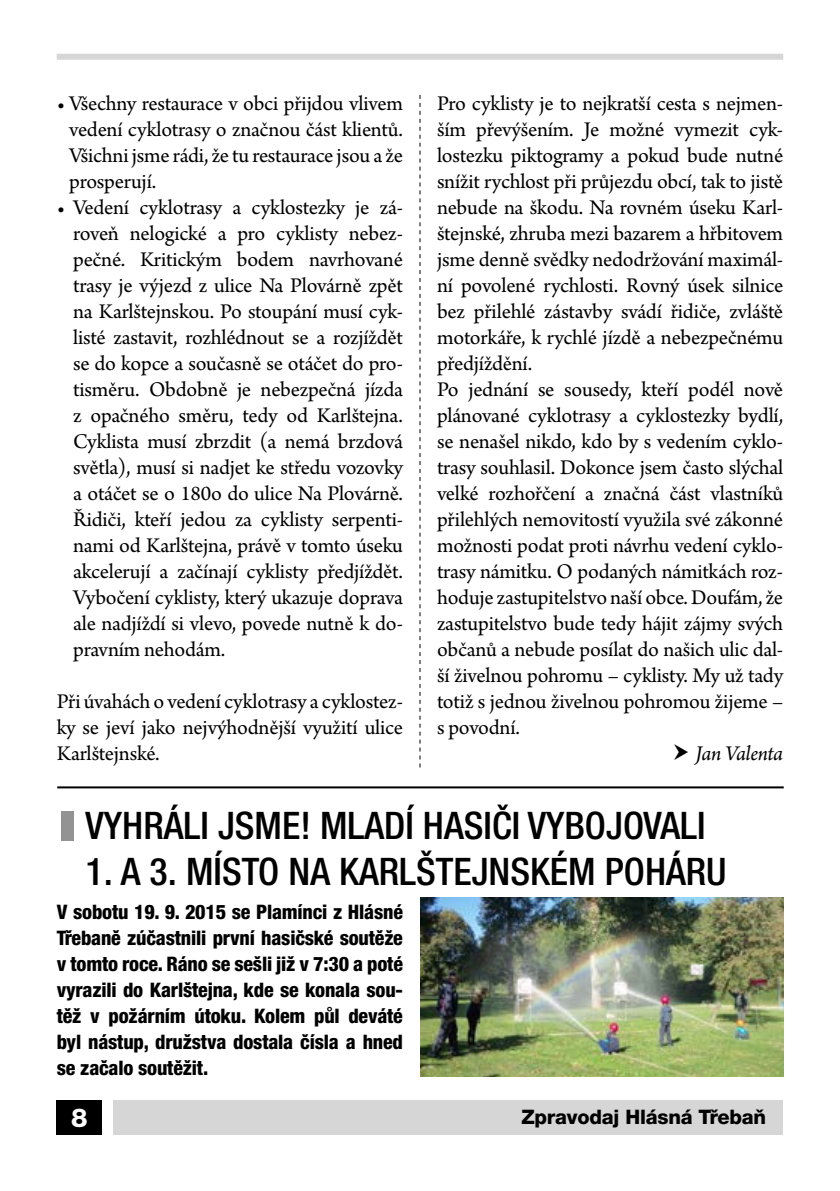
<style>
.page{position:relative;width:840px;height:1191px;background:#fff}
.page>*{position:absolute;margin:0;border:0;box-sizing:border-box;transform-origin:0 0}
.nadpis2013{font:500 condensed 38px "Helvetica Neue LT Pro";color:#000}
.t1{font:800 26px "Helvetica Neue LT Pro";color:#fff}
.text2013{font:22px/26px "Arno Pro";letter-spacing:-.01em;color:#000;text-align:justify}
.t2{font:italic 22px "Arno Pro";letter-spacing:-.02em;color:#000}
.podnadpis2013{font:800 condensed 20px/26px "Helvetica Neue LT Pro";letter-spacing:-.01em;color:#000;text-align:justify}
.t3{font:800 20px "Helvetica Neue LT Pro";letter-spacing:-.01em;color:#000}
.s1{font-weight:900;font-stretch:expanded;color:#939393}
</style>
<div class="page">
<div style="left:113px;top:1100px;width:669px;height:34px;background:#d6d6d6"></div>
<div style="left:57px;top:54px;width:725px;height:6px;background:#d6d6d6"></div>
<div style="left:57px;top:1100px;width:45px;height:34px;background:#000"></div>
<svg style="left:419px;top:95px;width:1px;height:672px"></svg>
<hr style="left:57px;top:786px;width:726px;height:2px;background:#000">
<img style="left:420px;top:897px;width:362px;height:179px">
<p class="text2013" style="left:69px;top:91px;width:335px;text-indent:-12px">• Všechny restaurace v obci přijdou vlivem vedení cyklotrasy o značnou část klientů.<br>Všichni jsme rádi, že tu restaurace jsou a že prosperují.</p>
<p class="text2013" style="left:73px;top:195px;width:331px;text-indent:-16px">• Vedení cyklotrasy a cyklostezky je zá&shy;roveň nelogické a pro cyklisty nebez&shy;pečné. Kritickým bodem navrhované trasy je výjezd z ulice Na Plovárně zpět na Karlštejnskou. Po stoupání musí cyk&shy;listé zastavit, rozhlédnout se a rozjíždět se do kopce a současně se otáčet do pro&shy;tisměru. Obdobně je nebezpečná jízda z opačného směru, tedy od Karlštejna.<br>Cyklista musí zbrzdit (a nemá brzdová světla), musí si nadjet ke středu vozovky a otáčet se o 180o do ulice Na Plovárně.<br>Řidiči, kteří jedou za cyklisty serpenti&shy;nami od Karlštejna, právě v tomto úseku akcelerují a začínají cyklisty předjíždět.<br>Vybočení cyklisty, který ukazuje doprava ale nadjíždí si vlevo, povede nutně k do&shy;pravním nehodám.</p>
<p class="text2013" style="left:57px;top:689px;width:347px">Při úvahách o vedení cyklotrasy a cyklostez&shy;ky se jeví jako nejvýhodnější využití ulice Karlštejnské.</p>
<p class="text2013" style="left:437px;top:91px;width:347px">Pro cyklisty je to nejkratší cesta s nejmen&shy;ším převýšením. Je možné vymezit cyk&shy;lostezku piktogramy a pokud bude nutné snížit rychlost při průjezdu obcí, tak to jistě nebude na škodu. Na rovném úseku Karl&shy;štejnské, zhruba mezi bazarem a hřbitovem jsme denně svědky nedodržování maximál&shy;ní povolené rychlosti. Rovný úsek silnice bez přilehlé zástavby svádí řidiče, zvláště motorkáře, k rychlé jízdě a nebezpečnému předjíždění.</p>
<p class="text2013" style="left:437px;top:377px;width:347px">Po jednání se sousedy, kteří podél nově plánované cyklotrasy a cyklostezky bydlí, se nenašel nikdo, kdo by s vedením cyklo&shy;trasy souhlasil. Dokonce jsem často slýchal velké rozhořčení a značná část vlastníků přilehlých nemovitostí využila své zákonné možnosti podat proti návrhu vedení cyklo&shy;trasy námitku. O podaných námitkách roz&shy;hoduje zastupitelstvo naší obce. Doufám, že zastupitelstvo bude tedy hájit zájmy svých občanů a nebude posílat do našich ulic dal&shy;ší živelnou pohromu – cyklisty. My už tady totiž s jednou živelnou pohromou žijeme – s povodní.</p>
<p class="t2" style="left:695px;top:741px;width:89px">Jan Valenta</p>
<p class="nadpis2013" style="left:57px;top:803px;width:649px"><span class="s1">|</span>VYHRÁLI JSME! MLADÍ HASIČI VYBOJOVALI</p>
<p class="nadpis2013" style="left:86px;top:848px;width:642px">1. A 3. MÍSTO NA KARLŠTEJNSKÉM POHÁRU</p>
<p class="podnadpis2013" style="left:57px;top:898px;width:347px">V sobotu 19. 9. 2015 se Plamínci z Hlásné Třebaně zúčastnili první hasičské soutěže v tomto roce. Ráno se sešli již v 7:30 a poté vyrazili do Karlštejna, kde se konala sou&shy;těž v požárním útoku. Kolem půl deváté byl nástup, družstva dostala čísla a hned se začalo soutěžit.</p>
<p class="t1" style="left:71px;top:1101px;width:18px">8</p>
<p class="t3" style="left:521px;top:1105px;width:246px">Zpravodaj Hlásná Třebaň</p>
</div>
